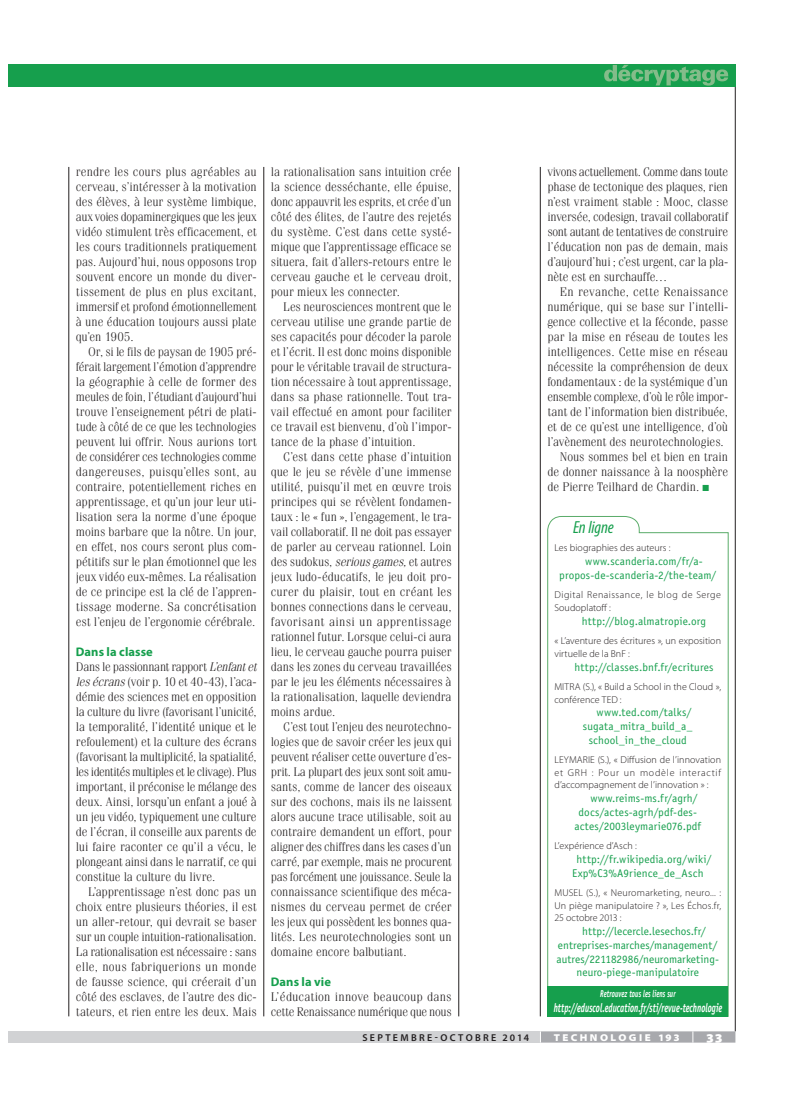
<style>
.page{position:relative;width:797px;height:1105px;background:#fff}
.page>*{position:absolute;margin:0;border:0;box-sizing:border-box;transform-origin:0 0}
._906_NewTitreEnc_2{font:italic condensed 17.5px "Myriad Pro";letter-spacing:-.005em;color:#169f4d}
.t1{font:900 semi-expanded 13.75px "Myriad Pro";color:#fff}
._60__Texte{font:300 12.5px/15px "Fenice Std";letter-spacing:-.005em;color:#231f20;text-align:justify}
._61__TexteSansAlinéa{font:300 12.5px/15px "Fenice Std";letter-spacing:-.015em;color:#231f20;text-align:justify}
._61__TexteSansAlinéa-2{font:italic 700 12.5px "Officina Sans Std";color:#fff;scale:.65 1}
._40__S_titre_1{font:700 12.5px "Myriad Pro";letter-spacing:.005em;color:#169f4d}
.web2{font:11.25px/13.8px "Officina Sans Std";letter-spacing:.01em;color:#169f4d}
._804_MyL_8_10{font:300 10px/12.5px "Myriad Pro";letter-spacing:.01em;color:#231f20}
._804_MyL_8_10-2{font:300 10px/12.5px "Myriad Pro";letter-spacing:.045em;color:#231f20}
._61__TexteSansAlinéa-3{font:italic 700 10px "Officina Sans Std";letter-spacing:.005em;color:#fff;scale:.65 1}
.t2{font:600 10px "Myriad Pro";letter-spacing:.235em;color:#231f20}
.t3{font:900 semi-expanded 10px "Myriad Pro";letter-spacing:.24em;color:#fff}
.s1{font-style:italic}
.s2{color:#169f4d}
</style>
<div class="page">
<hr style="left:263px;top:167px;width:1px;height:849px;background:#231f20">
<hr style="left:540px;top:167px;width:1px;height:849px;background:#231f20">
<hr style="left:458px;top:167px;width:1px;height:849px;background:#231f20">
<hr style="left:735px;top:86px;width:1px;height:945px;background:#231f20">
<div style="left:9px;top:1031px;width:17px;height:12px;background:#d1d2d4"></div>
<div style="left:26px;top:1031px;width:514px;height:12px;background:#d1d2d4"></div>
<svg style="left:540px;top:1031px;width:195px;height:12px;background:#aeafb2"></svg>
<hr style="left:69px;top:167px;width:1px;height:849px;background:#231f20">
<div style="left:26px;top:64px;width:709px;height:22px;background:#169f4d"></div>
<svg style="left:604px;top:65px;width:124px;height:21px"></svg>
<div style="left:9px;top:64px;width:17px;height:22px;background:#169f4d"></div>
<svg style="left:547px;top:516px;width:181px;height:501px"></svg>
<div style="left:547px;top:986px;width:181px;height:30px;background:#169f4d"></div>
<p class="_60__Texte" style="left:76px;top:164px;width:182px">rendre les cours plus agréables au cerveau, s’intéresser à la motivation des élèves, à leur système limbique, aux voies dopaminergiques que les jeux vidéo stimulent très efficacement, et les cours traditionnels pratiquement pas. Aujourd’hui, nous opposons trop souvent encore un monde du diver&shy;tissement de plus en plus excitant, immersif et profond émotionnellement à une éducation toujours aussi plate qu’en 1905.</p>
<p class="_60__Texte" style="left:76px;top:344px;width:182px;text-indent:12px">Or, si le fils de paysan de 1905 pré&shy;férait largement l’émotion d’apprendre la géographie à celle de former des meules de foin, l’étudiant d’aujourd’hui trouve l’enseignement pétri de plati&shy;tude à côté de ce que les technologies peuvent lui offrir. Nous aurions tort de considérer ces technologies comme dangereuses, puisqu’elles sont, au contraire, potentiellement riches en apprentissage, et qu’un jour leur uti&shy;lisation sera la norme d’une époque moins barbare que la nôtre. Un jour, en effet, nos cours seront plus com&shy;pétitifs sur le plan émotionnel que les jeux vidéo eux-mêmes. La réalisation de ce principe est la clé de l’appren&shy;tissage moderne. Sa concrétisation est l’enjeu de l’ergonomie cérébrale.</p>
<p class="_40__S_titre_1" style="left:76px;top:644px;width:78px">Dans la classe</p>
<p class="_61__TexteSansAlinéa" style="left:76px;top:659px;width:182px">Dans le passionnant rapport <span class="s1">L’enfant et les écrans</span> (voir p. 10 et 40-43), l’aca&shy;démie des sciences met en opposition la culture du livre (favorisant l’unicité, la temporalité, l’identité unique et le refoulement) et la culture des écrans (favorisant la multiplicité, la spatialité, les identités multiples et le clivage). Plus important, il préconise le mélange des deux. Ainsi, lorsqu’un enfant a joué à un jeu vidéo, typiquement une culture de l’écran, il conseille aux parents de lui faire raconter ce qu’il a vécu, le plongeant ainsi dans le narratif, ce qui constitue la culture du livre.</p>
<p class="_60__Texte" style="left:76px;top:884px;width:182px;text-indent:12px">L’apprentissage n’est donc pas un choix entre plusieurs théories, il est un aller-retour, qui devrait se baser sur un couple intuition-rationalisation.<br>La rationalisation est nécessaire : sans elle, nous fabriquerions un monde de fausse science, qui créerait d’un côté des esclaves, de l’autre des dic&shy;tateurs, et rien entre les deux. Mais</p>
<p class="_60__Texte" style="left:271px;top:164px;width:182px">la rationalisation sans intuition crée la science desséchante, elle épuise, donc appauvrit les esprits, et crée d’un côté des élites, de l’autre des rejetés du système. C’est dans cette systé&shy;mique que l’apprentissage efficace se situera, fait d’allers-retours entre le cerveau gauche et le cerveau droit, pour mieux les connecter.</p>
<p class="_60__Texte" style="left:271px;top:299px;width:182px;text-indent:12px">Les neurosciences montrent que le cerveau utilise une grande partie de ses capacités pour décoder la parole et l’écrit. Il est donc moins disponible pour le véritable travail de structura&shy;tion nécessaire à tout apprentissage, dans sa phase rationnelle. Tout tra&shy;vail effectué en amont pour faciliter ce travail est bienvenu, d’où l’impor&shy;tance de la phase d’intuition.</p>
<p class="_60__Texte" style="left:271px;top:449px;width:182px;text-indent:12px">C’est dans cette phase d’intuition que le jeu se révèle d’une immense utilité, puisqu’il met en œuvre trois principes qui se révèlent fondamen&shy;taux : le « fun », l’engagement, le tra&shy;vail collaboratif. Il ne doit pas essayer de parler au cerveau rationnel. Loin des sudokus, <span class="s1">serious games,</span> et autres jeux ludo-éducatifs, le jeu doit pro&shy;curer du plaisir, tout en créant les bonnes connections dans le cerveau, favorisant ainsi un apprentissage rationnel futur. Lorsque celui-ci aura lieu, le cerveau gauche pourra puiser dans les zones du cerveau travaillées par le jeu les éléments nécessaires à la rationalisation, laquelle deviendra moins ardue.</p>
<p class="_60__Texte" style="left:271px;top:719px;width:182px;text-indent:12px">C’est tout l’enjeu des neurotechno&shy;logies que de savoir créer les jeux qui peuvent réaliser cette ouverture d’es&shy;prit. La plupart des jeux sont soit amu&shy;sants, comme de lancer des oiseaux sur des cochons, mais ils ne laissent alors aucune trace utilisable, soit au contraire demandent un effort, pour aligner des chiffres dans les cases d’un carré, par exemple, mais ne procurent pas forcément une jouissance. Seule la connaissance scientifique des méca&shy;nismes du cerveau permet de créer les jeux qui possèdent les bonnes qua&shy;lités. Les neurotechnologies sont un domaine encore balbutiant.</p>
<p class="_40__S_titre_1" style="left:271px;top:974px;width:62px">Dans la vie</p>
<p class="_61__TexteSansAlinéa" style="left:271px;top:989px;width:182px">L’éducation innove beaucoup dans cette Renaissance numérique que nous</p>
<p class="_61__TexteSansAlinéa" style="left:547px;top:164px;width:182px">vivons actuellement. Comme dans toute phase de tectonique des plaques, rien n’est vraiment stable : Mooc, classe inversée, codesign, travail collaboratif sont autant de tentatives de construire l’éducation non pas de demain, mais d’aujourd’hui ; c’est urgent, car la pla&shy;nète est en surchauffe…</p>
<p class="_60__Texte" style="left:547px;top:284px;width:182px;text-indent:12px">En revanche, cette Renaissance numérique, qui se base sur l’intelli&shy;gence collective et la féconde, passe par la mise en réseau de toutes les intelligences. Cette mise en réseau nécessite la compréhension de deux fondamentaux : de la systémique d’un ensemble complexe, d’où le rôle impor&shy;tant de l’information bien distribuée, et de ce qu’est une intelligence, d’où l’avènement des neurotechnologies.</p>
<p class="_60__Texte" style="left:547px;top:449px;width:182px;text-indent:12px">Nous sommes bel et bien en train de donner naissance à la noosphère de Pierre Teilhard de Chardin. <span class="s2">■</span></p>
<p class="_906_NewTitreEnc_2" style="left:573px;top:517px;width:42px">En ligne</p>
<p class="_804_MyL_8_10" style="left:554px;top:542px;width:117px">Les biographies des auteurs :</p>
<p class="web2" style="left:559px;top:554px;width:158px;text-indent:26px">www.scanderia.com/fr/a&shy;propos-de-scanderia-2/the-team/</p>
<p class="_804_MyL_8_10-2" style="left:554px;top:589px;width:168px">Digital Renaissance, le blog de Serge<br>Soudoplatoff :</p>
<p class="web2" style="left:581px;top:614px;width:126px">http://blog.almatropie.org</p>
<p class="_804_MyL_8_10" style="left:554px;top:634px;width:168px">« L’aventure des écritures », un exposition virtuelle de la BnF :</p>
<p class="web2" style="left:574px;top:660px;width:141px">http://classes.bnf.fr/ecritures</p>
<p class="_804_MyL_8_10" style="left:554px;top:680px;width:168px">MITRA (S.), « Build a School in the Cloud », conférence TED :</p>
<p class="web2" style="left:596px;top:706px;width:96px">www.ted.com/talks/</p>
<p class="web2" style="left:583px;top:719px;width:111px">sugata_mitra_build_a_</p>
<p class="web2" style="left:588px;top:733px;width:100px">school_in_the_cloud</p>
<p class="_804_MyL_8_10" style="left:554px;top:754px;width:168px;text-align:justify">LEYMARIE (S.), « Diffusion de l’innovation et GRH : Pour un modèle interactif d’accompagnement de l’innovation » :</p>
<p class="web2" style="left:590px;top:791px;width:109px">www.reims-ms.fr/agrh/</p>
<p class="web2" style="left:578px;top:805px;width:120px">docs/actes-agrh/pdf-des-</p>
<p class="web2" style="left:574px;top:819px;width:128px">actes/2003leymarie076.pdf</p>
<p class="_804_MyL_8_10" style="left:554px;top:840px;width:84px">L’expérience d’Asch :</p>
<p class="web2" style="left:572px;top:852px;width:141px;text-indent:5px">http://fr.wikipedia.org/wiki/<br>Exp%C3%A9rience_de_Asch</p>
<p class="_804_MyL_8_10" style="left:554px;top:887px;width:168px;text-align:justify">MUSEL (S.), « Neuromarketing, neuro... :<br>Un piège manipulatoire ? », Les Échos.fr, 25 octobre 2013 :</p>
<p class="web2" style="left:582px;top:924px;width:125px">http://lecercle.lesechos.fr/</p>
<p class="web2" style="left:558px;top:938px;width:161px">entreprises-marches/management/</p>
<p class="web2" style="left:556px;top:952px;width:164px">autres/221182986/neuromarketing-</p>
<p class="web2" style="left:576px;top:966px;width:124px">neuro-piege-manipulatoire</p>
<p class="_61__TexteSansAlinéa-3" style="left:600px;top:988px;width:117px">Retrouvez tous les liens sur</p>
<p class="_61__TexteSansAlinéa-2" style="left:554px;top:1000px;width:260px">http://eduscol.education.fr/sti/revue-technologie</p>
<p class="t2" style="left:362px;top:1031px;width:168px">SEPTEMBRE-OCTOBRE 2014</p>
<p class="t3" style="left:554px;top:1030px;width:127px">TECHNOLOGIE 193</p>
<p class="t1" style="left:706px;top:1027px;width:17px">33</p>
</div>
